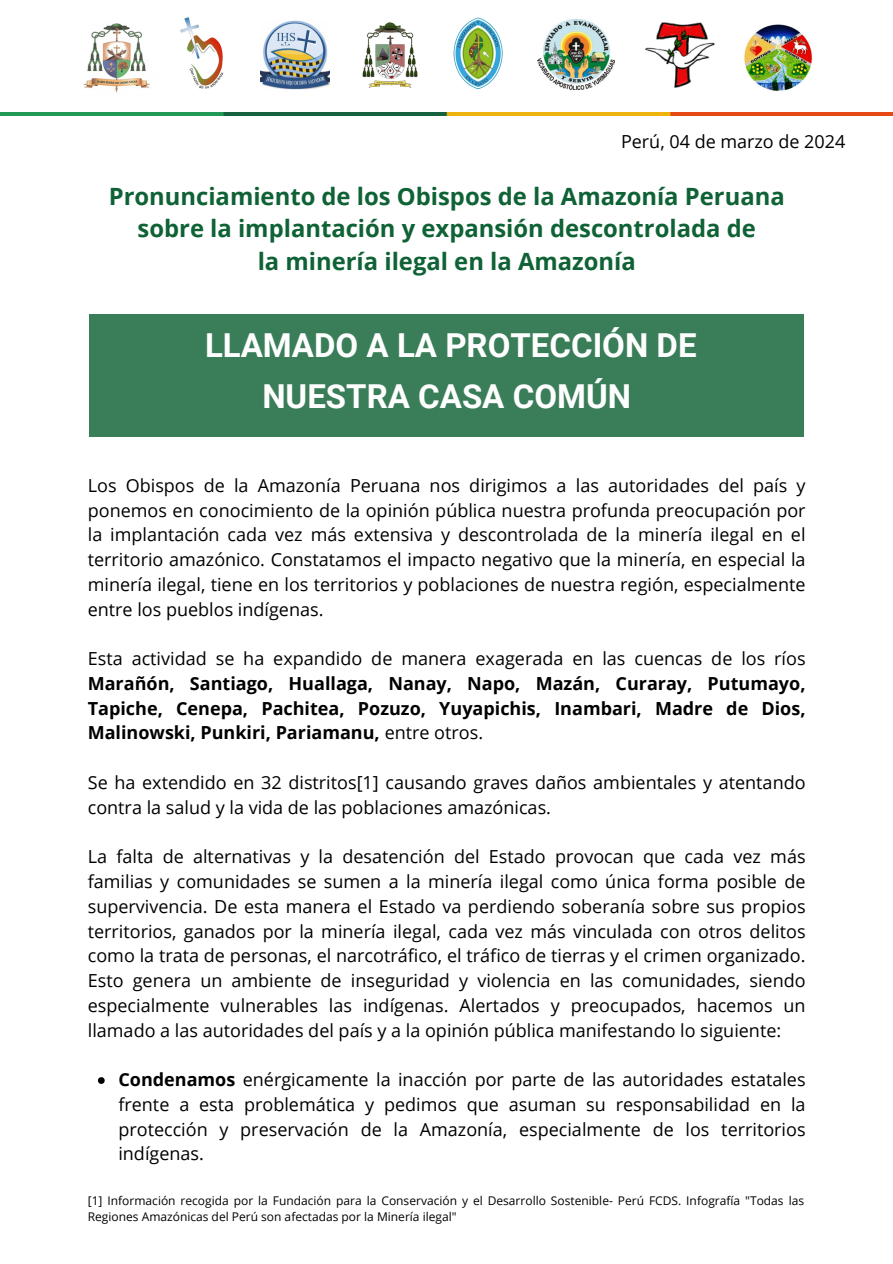
<style>
.page{position:relative;width:893px;height:1264px;background:#fff}
.page>*{position:absolute;margin:0;border:0;box-sizing:border-box;transform-origin:0 0}
.t1{font:700 33px/50.7px "Roboto";color:#fefefe;text-align:center}
.t2{font:700 23.85px "Open Sans";color:#0f6235}
.t3{font:18px/24.8px "Open Sans";color:#000;text-align:justify}
.t4{font:700 18px/24.8px "Open Sans";color:#000;text-align:justify}
.t5{font:12px/16px "Open Sans";color:#000}
.s1{font-weight:400}
.s2{font-weight:700}
</style>
<div class="page">
<div style="left:89px;top:314px;width:715px;height:122px;background:#3a7e59"></div>
<img style="left:453px;top:17px;width:50px;height:73px">
<img style="left:362px;top:22px;width:56px;height:66px">
<img style="left:537px;top:19px;width:77px;height:70px">
<img style="left:645px;top:23px;width:70px;height:64px">
<img style="left:744px;top:24px;width:69px;height:67px">
<img style="left:260px;top:21px;width:69px;height:69px">
<img style="left:83px;top:23px;width:67px;height:70px">
<img style="left:180px;top:17px;width:44px;height:72px">
<img style="left:0;top:112px;width:892px;height:3px">
<img style="left:0;top:113px;width:892px;height:1px">
<svg style="left:98px;top:1077px;width:7px;height:6px"></svg>
<p class="t3" style="left:621px;top:129px;width:226px">Perú, 04 de marzo de 2024</p>
<p class="t2" style="left:109px;top:179px;width:677px">Pronunciamiento de los Obispos de la Amazonía Peruana</p>
<p class="t2" style="left:137px;top:212px;width:619px">sobre la implantación y expansión descontrolada de</p>
<p class="t2" style="left:258px;top:244px;width:379px">la minería ilegal en la Amazonía</p>
<p class="t1" style="left:205px;top:321px;width:493px">LLAMADO A LA PROTECCIÓN DE<br>NUESTRA CASA COMÚN</p>
<h1 class="t3" style="left:88px;top:472px;width:719px">Los Obispos de la Amazonía Peruana nos dirigimos a las autoridades del país y ponemos en conocimiento de la opinión pública nuestra profunda preocupación por la implantación cada vez más extensiva y descontrolada de la minería ilegal en el territorio amazónico. Constatamos el impacto negativo que la minería, en especial la minería ilegal, tiene en los territorios y poblaciones de nuestra región, especialmente entre los pueblos indígenas.</h1>
<h3 class="t4" style="left:88px;top:646px;width:719px"><span class="s1">Esta actividad se ha expandido de manera exagerada en las cuencas de los ríos </span>Marañón, Santiago, Huallaga, Nanay, Napo, Mazán, Curaray, Putumayo, Tapiche, Cenepa, Pachitea, Pozuzo, Yuyapichis, Inambari, Madre de Dios, Malinowski, Punkiri, Pariamanu, <span class="s1">entre otros.</span></h3>
<h3 class="t3" style="left:88px;top:769px;width:719px">Se ha extendido en 32 distritos[1] causando graves daños ambientales y atentando contra la salud y la vida de las poblaciones amazónicas.</h3>
<h3 class="t3" style="left:88px;top:844px;width:719px">La falta de alternativas y la desatención del Estado provocan que cada vez más familias y comunidades se sumen a la minería ilegal como única forma posible de supervivencia. De esta manera el Estado va perdiendo soberanía sobre sus propios territorios, ganados por la minería ilegal, cada vez más vinculada con otros delitos como la trata de personas, el narcotráfico, el tráfico de tierras y el crimen organizado.<br>Esto genera un ambiente de inseguridad y violencia en las comunidades, siendo especialmente vulnerables las indígenas. Alertados y preocupados, hacemos un llamado a las autoridades del país y a la opinión pública manifestando lo siguiente:</h3>
<h3 class="t3" style="left:118px;top:1066px;width:688px"><span class="s2">Condenamos</span> enérgicamente la inacción por parte de las autoridades estatales frente a esta problemática y pedimos que asuman su responsabilidad en la protección y preservación de la Amazonía, especialmente de los territorios indígenas.</h3>
<p class="t5" style="left:88px;top:1192px;width:717px">[1] Información recogida por la Fundación para la Conservación y el Desarrollo Sostenible- Perú FCDS. Infografía "Todas las<br>Regiones Amazónicas del Perú son afectadas por la Minería ilegal"</p>
</div>
